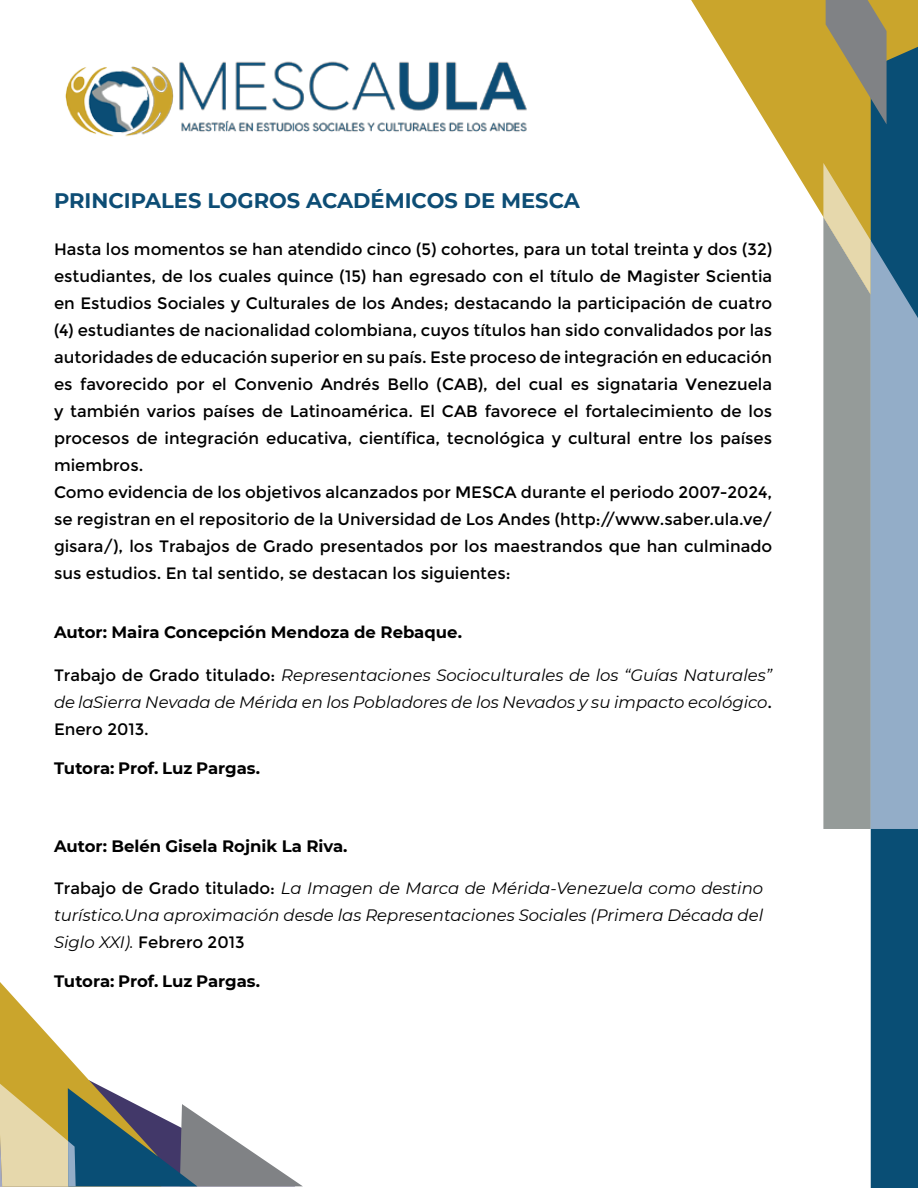
<style>
.page{position:relative;width:918px;height:1188px;background:#fff}
.page>*{position:absolute;margin:0;border:0;box-sizing:border-box;transform-origin:0 0}
.t1{font:700 21px "Montserrat";color:#0d4d75}
.t2{font:16.5px/27px "Montserrat";color:#000}
.t3{font:italic 16.5px/27px "Montserrat";color:#000;text-align:justify}
.t4{font:700 16.5px "Montserrat";color:#000}
.s1{font-style:normal}
</style>
<div class="page">
<svg style="left:691px;top:0;width:227px;height:216px;fill:#caa52c"></svg>
<div style="left:871px;top:47px;width:47px;height:1141px;background:#094e75"></div>
<svg style="left:823px;top:163px;width:95px;height:666px;background:#8fa0a7"></svg>
<svg style="left:826px;top:0;width:61px;height:124px;background:#9a8e5f"></svg>
<img style="left:65px;top:61px;width:462px;height:76px">
<svg style="left:0;top:982px;width:302px;height:204px"></svg>
<p class="t1" style="left:54px;top:186px;width:527px">PRINCIPALES LOGROS ACADÉMICOS DE MESCA</p>
<p class="t2" style="left:54px;top:236px;width:720px">Hasta los momentos se han atendido cinco (5) cohortes, para un total treinta y dos (32) estudiantes, de los cuales quince (15) han egresado con el título de Magister Scientia en Estudios Sociales y Culturales de los Andes; destacando la participación de cuatro (4) estudiantes de nacionalidad colombiana, cuyos títulos han sido convalidados por las autoridades de educación superior en su país. Este proceso de integración en educación es favorecido por el Convenio Andrés Bello (CAB), del cual es signataria Venezuela y también varios países de Latinoamérica. El CAB favorece el fortalecimiento de los procesos de integración educativa, científica, tecnológica y cultural entre los países miembros.<br>Como evidencia de los objetivos alcanzados por MESCA durante el periodo 2007-2024, se registran en el repositorio de la Universidad de Los Andes (http://www.saber.ula.ve/ gisara/), los Trabajos de Grado presentados por los maestrandos que han culminado sus estudios. En tal sentido, se destacan los siguientes:</p>
<p class="t4" style="left:54px;top:620px;width:410px">Autor: Maira Concepción Mendoza de Rebaque.</p>
<p class="t3" style="left:54px;top:661px;width:720px"><span class="s1">Trabajo de Grado titulado:</span> Representaciones Socioculturales de los “Guías Naturales” de la Sierra Nevada de Mérida en los Pobladores de los Nevados y su impacto ecológico<span class="s1">.<br>Enero 2013.</span></p>
<p class="t4" style="left:54px;top:756px;width:208px">Tutora: Prof. Luz Pargas.</p>
<p class="t4" style="left:54px;top:834px;width:295px">Autor: Belén Gisela Rojnik La Riva.</p>
<p class="t3" style="left:54px;top:874px;width:711px"><span class="s1">Trabajo de Grado titulado:</span> La Imagen de Marca de Mérida-Venezuela como destino turístico. Una aproximación desde las Representaciones Sociales (Primera Década del Siglo XXI). <span class="s1">Febrero 2013</span></p>
<p class="t4" style="left:54px;top:970px;width:208px">Tutora: Prof. Luz Pargas.</p>
</div>
